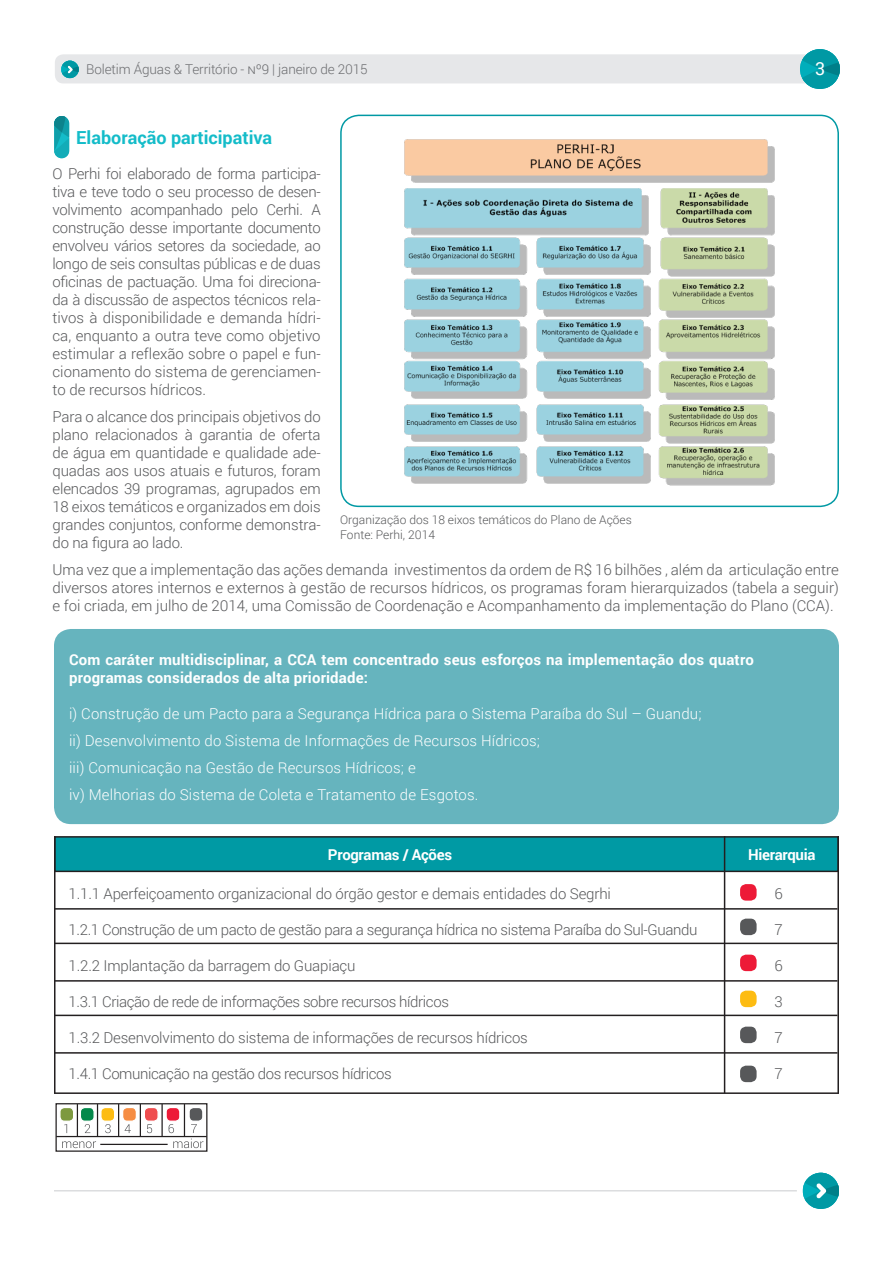
<style>
.page{position:relative;width:893px;height:1263px;background:#fff}
.page>*{position:absolute;margin:0;border:0;box-sizing:border-box;transform-origin:0 0}
.Título{font:700 18px "Roboto";color:#14bcc9}
.t1{font:18px "Roboto";color:#fff}
.Texto_Corrido{font:300 15px/18px "Roboto";letter-spacing:-.01em;color:#57585a;text-align:justify}
.Texto_Corrido-2{font:300 15px "Roboto";letter-spacing:.01em;color:#fff}
.Texto_Corrido-3{font:700 15px/18px "Roboto";letter-spacing:.01em;color:#fff}
.Texto_corido_fundo_a{font:700 15px "Roboto";letter-spacing:-.02em;color:#fff}
.t2{font:300 13.5px "Roboto";letter-spacing:-.01em;color:#6c6d70}
.legenda{font:300 12px "Roboto";color:#57585a}
</style>
<div class="page">
<div style="left:340px;top:115px;width:499px;height:392px;border:2px solid #0099a4;border-radius:18px"></div>
<svg style="left:803px;top:1173px;width:36px;height:36px"></svg>
<hr style="left:54px;top:1190px;width:743px;height:1px;background:#dcdddf">
<div style="left:55px;top:54px;width:783px;height:29px;background:#e6e7e9;border-radius:9px"></div>
<svg style="left:800px;top:49px;width:40px;height:40px"></svg>
<svg style="left:61px;top:61px;width:18px;height:17px"></svg>
<svg style="left:54px;top:116px;width:15px;height:42px"></svg>
<img style="left:404px;top:139px;width:371px;height:346px">
<div style="left:54px;top:629px;width:785px;height:195px;background:#66b4be;border-radius:17px"></div>
<div style="left:54px;top:836px;width:785px;height:36px;background:#009aa4;border:2px solid #231f20"></div>
<hr style="left:724px;top:836px;width:1px;height:257px;background:#231f20">
<hr style="left:54px;top:908px;width:783px;height:2px;background:#231f20">
<hr style="left:54px;top:980px;width:783px;height:2px;background:#231f20">
<hr style="left:54px;top:1052px;width:783px;height:2px;background:#231f20">
<hr style="left:54px;top:943px;width:783px;height:1px;background:#231f20">
<hr style="left:54px;top:1015px;width:783px;height:1px;background:#231f20">
<hr style="left:837px;top:836px;width:2px;height:257px;background:#231f20">
<hr style="left:54px;top:836px;width:2px;height:257px;background:#231f20">
<hr style="left:54px;top:1092px;width:785px;height:2px;background:#231f20">
<div style="left:740px;top:884px;width:17px;height:17px;background:#ed1a37;border-radius:6px"></div>
<div style="left:740px;top:919px;width:17px;height:16px;background:#57585a;border-radius:6px"></div>
<div style="left:740px;top:955px;width:17px;height:16px;background:#ed1a37;border-radius:6px"></div>
<div style="left:740px;top:991px;width:17px;height:16px;background:#fdbc12;border-radius:6px"></div>
<div style="left:740px;top:1027px;width:17px;height:16px;background:#57585a;border-radius:6px"></div>
<div style="left:740px;top:1066px;width:17px;height:16px;background:#57585a;border-radius:6px"></div>
<svg style="left:64px;top:1124px;width:3px;height:9px"></svg>
<svg style="left:62px;top:1141px;width:34px;height:7px"></svg>
<svg style="left:85px;top:1124px;width:5px;height:9px"></svg>
<svg style="left:105px;top:1124px;width:6px;height:9px"></svg>
<svg style="left:125px;top:1124px;width:6px;height:9px"></svg>
<svg style="left:147px;top:1124px;width:5px;height:9px"></svg>
<svg style="left:169px;top:1124px;width:34px;height:24px"></svg>
<div style="left:166px;top:1107px;width:14px;height:14px;background:#ed1a37;border-radius:5px"></div>
<div style="left:165px;top:1107px;width:15px;height:15px;border:1px solid #fff;border-radius:5px"></div>
<div style="left:144px;top:1107px;width:14px;height:14px;background:#ef4d4f;border-radius:5px"></div>
<div style="left:144px;top:1107px;width:15px;height:15px;border:1px solid #fff;border-radius:5px"></div>
<div style="left:123px;top:1107px;width:13px;height:14px;background:#f68d43;border-radius:5px"></div>
<div style="left:122px;top:1107px;width:15px;height:15px;border:1px solid #fff;border-radius:5px"></div>
<div style="left:101px;top:1107px;width:14px;height:14px;background:#fdbc12;border-radius:5px"></div>
<div style="left:100px;top:1107px;width:15px;height:15px;border:1px solid #fff;border-radius:5px"></div>
<div style="left:80px;top:1107px;width:14px;height:14px;background:#03884a;border-radius:5px"></div>
<div style="left:80px;top:1107px;width:15px;height:15px;border:1px solid #fff;border-radius:5px"></div>
<div style="left:60px;top:1107px;width:14px;height:14px;background:#7d993f;border-radius:5px"></div>
<div style="left:59px;top:1107px;width:15px;height:15px;border:1px solid #fff;border-radius:5px"></div>
<div style="left:189px;top:1107px;width:14px;height:14px;background:#57585a;border-radius:5px"></div>
<div style="left:188px;top:1107px;width:15px;height:15px;border:1px solid #fff;border-radius:5px"></div>
<div style="left:56px;top:1103px;width:151px;height:49px;border:1px solid #231f20"></div>
<hr style="left:77px;top:1104px;width:1px;height:32px;background:#231f20">
<hr style="left:97px;top:1104px;width:1px;height:32px;background:#231f20">
<hr style="left:118px;top:1104px;width:1px;height:32px;background:#231f20">
<hr style="left:140px;top:1104px;width:1px;height:32px;background:#231f20">
<hr style="left:161px;top:1104px;width:2px;height:32px;background:#231f20">
<hr style="left:184px;top:1104px;width:1px;height:32px;background:#231f20">
<hr style="left:100px;top:1144px;width:68px;height:1px;background:#231f20">
<hr style="left:56px;top:1136px;width:151px;height:1px;background:#231f20">
<p class="t2" style="left:86px;top:60px;width:283px">Boletim Águas &amp; Território - nº9 | janeiro de 2015</p>
<p class="t1" style="left:815px;top:56px;width:12px">3</p>
<p class="Título" style="left:76px;top:125px;width:197px">Elaboração participativa</p>
<p class="Texto_Corrido" style="left:52px;top:164px;width:270px">O Perhi foi elaborado de forma participa&shy;tiva e teve todo o seu processo de desen&shy;volvimento acompanhado pelo Cerhi. A construção desse importante documento envolveu vários setores da sociedade, ao longo de seis consultas públicas e de duas oficinas de pactuação. Uma foi direciona&shy;da à discussão de aspectos técnicos rela&shy;tivos à disponibilidade e demanda hídri&shy;ca, enquanto a outra teve como objetivo estimular a reflexão sobre o papel e fun&shy;cionamento do sistema de gerenciamen&shy;to de recursos hídricos.</p>
<p class="Texto_Corrido" style="left:52px;top:407px;width:270px">Para o alcance dos principais objetivos do plano relacionados à garantia de oferta de água em quantidade e qualidade ade&shy;quadas aos usos atuais e futuros, foram elencados 39 programas, agrupados em 18 eixos temáticos e organizados em dois grandes conjuntos, conforme demonstra&shy;do na figura ao lado.</p>
<p class="Texto_Corrido" style="left:52px;top:560px;width:788px">Uma vez que a implementação das ações demanda investimentos da ordem de R$ 16 bilhões , além da articulação entre diversos atores internos e externos à gestão de recursos hídricos, os programas foram hierarquizados (tabela a seguir) e foi criada, em julho de 2014, uma Comissão de Coordenação e Acompanhamento da implementação do Plano (CCA).</p>
<p class="legenda" style="left:340px;top:511px;width:293px">Organização dos 18 eixos temáticos do Plano de Ações</p>
<p class="legenda" style="left:340px;top:526px;width:96px">Fonte: Perhi, 2014</p>
<p class="Texto_Corrido-3" style="left:69px;top:650px;width:686px">Com caráter multidisciplinar, a CCA tem concentrado seus esforços na implementação dos quatro programas considerados de alta prioridade:</p>
<p class="Texto_Corrido-2" style="left:69px;top:703px;width:634px">i) Construção de um Pacto para a Segurança Hídrica para o Sistema Paraíba do Sul – Guandu;</p>
<p class="Texto_Corrido-2" style="left:69px;top:730px;width:473px">ii) Desenvolvimento do Sistema de Informações de Recursos Hídricos;</p>
<p class="Texto_Corrido-2" style="left:69px;top:757px;width:348px">iii) Comunicação na Gestão de Recursos Hídricos; e</p>
<p class="Texto_Corrido-2" style="left:69px;top:784px;width:411px">iv) Melhorias do Sistema de Coleta e Tratamento de Esgotos.</p>
<p class="Texto_corido_fundo_a" style="left:328px;top:844px;width:126px">Programas / Ações</p>
<p class="Texto_corido_fundo_a" style="left:748px;top:844px;width:69px">Hierarquia</p>
<p class="Texto_Corrido" style="left:69px;top:884px;width:544px">1.1.1 Aperfeiçoamento organizacional do órgão gestor e demais entidades do Segrhi</p>
<p class="Texto_Corrido" style="left:774px;top:884px;width:10px">6</p>
<p class="Texto_Corrido" style="left:774px;top:920px;width:10px">7</p>
<p class="Texto_Corrido" style="left:774px;top:956px;width:10px">6</p>
<p class="Texto_Corrido" style="left:774px;top:992px;width:10px">3</p>
<p class="Texto_Corrido" style="left:774px;top:1028px;width:10px">7</p>
<p class="Texto_Corrido" style="left:774px;top:1064px;width:10px">7</p>
<p class="Texto_Corrido" style="left:69px;top:920px;width:630px">1.2.1 Construção de um pacto de gestão para a segurança hídrica no sistema Paraíba do Sul-Guandu</p>
<p class="Texto_Corrido" style="left:69px;top:956px;width:288px">1.2.2 Implantação da barragem do Guapiaçu</p>
<p class="Texto_Corrido" style="left:69px;top:992px;width:382px">1.3.1 Criação de rede de informações sobre recursos hídricos</p>
<p class="Texto_Corrido" style="left:69px;top:1028px;width:461px">1.3.2 Desenvolvimento do sistema de informações de recursos hídricos</p>
<p class="Texto_Corrido" style="left:69px;top:1064px;width:325px">1.4.1 Comunicação na gestão dos recursos hídricos</p>
</div>
